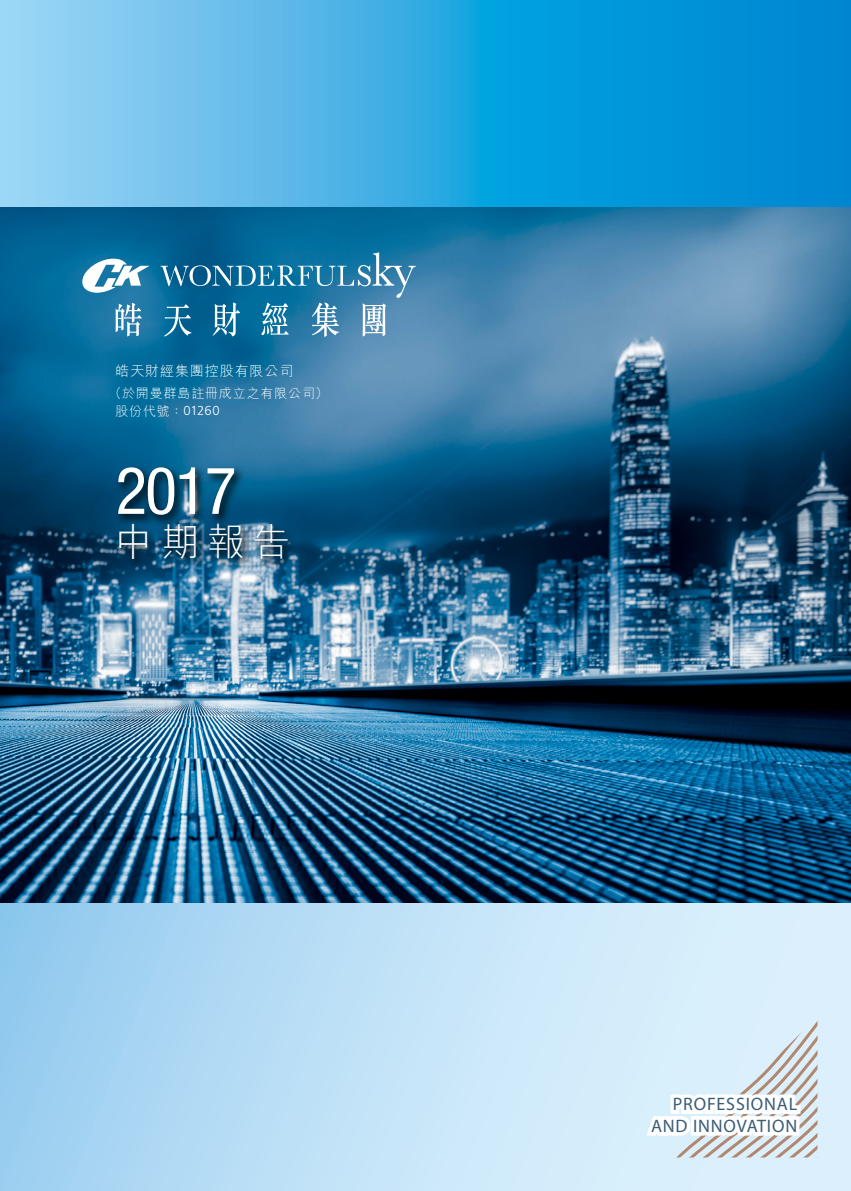
<style>
.page{position:relative;width:851px;height:1191px;background:#fff}
.page>*{position:absolute;margin:0;border:0;box-sizing:border-box;transform-origin:0 0}
.t1{font:condensed 65.6px "Helvetica Neue LT Std";color:#fff}
.t2{font:300 38px "M Hei HK";color:#fff}
.t3{font:18px/21.6px "Myriad Pro";letter-spacing:.045em;color:#395d77;text-align:right}
.t4{font:300 14px "M Hei HK";letter-spacing:.065em;color:#fff}
.t5{font:300 13px/18px "M Hei HK";letter-spacing:.065em;color:#fff}
.s1{font-family:"Frutiger LT Std"}
</style>
<div class="page">
<svg style="left:0;top:0;width:850px;height:207px"></svg>
<svg style="left:0;top:902px;width:850px;height:289px"></svg>
<img style="left:0;top:207px;width:850px;height:695px">
<svg style="left:641px;top:1016px;width:176px;height:175px"></svg>
<div style="left:114px;top:464px;width:184px;height:107px;background:#000;opacity:.7"></div>
<svg style="left:81px;top:252px;width:334px;height:85px"></svg>
<p class="t4" style="left:115px;top:363px;width:179px">皓天財經集團控股有限公司</p>
<p class="t5" style="left:115px;top:384px;width:214px;text-indent:-6px">（於開曼群島註冊成立之有限公司）股份代號：<span class="s1">01260</span></p>
<h1 class="t1" style="left:115px;top:453px;width:123px">2017</h1>
<h2 class="t2" style="left:115px;top:522px;width:176px">中期報告</h2>
<h3 class="t3" style="left:651px;top:1093px;width:148px">PROFESSIONAL<br>AND INNOVATION</h3>
</div>
